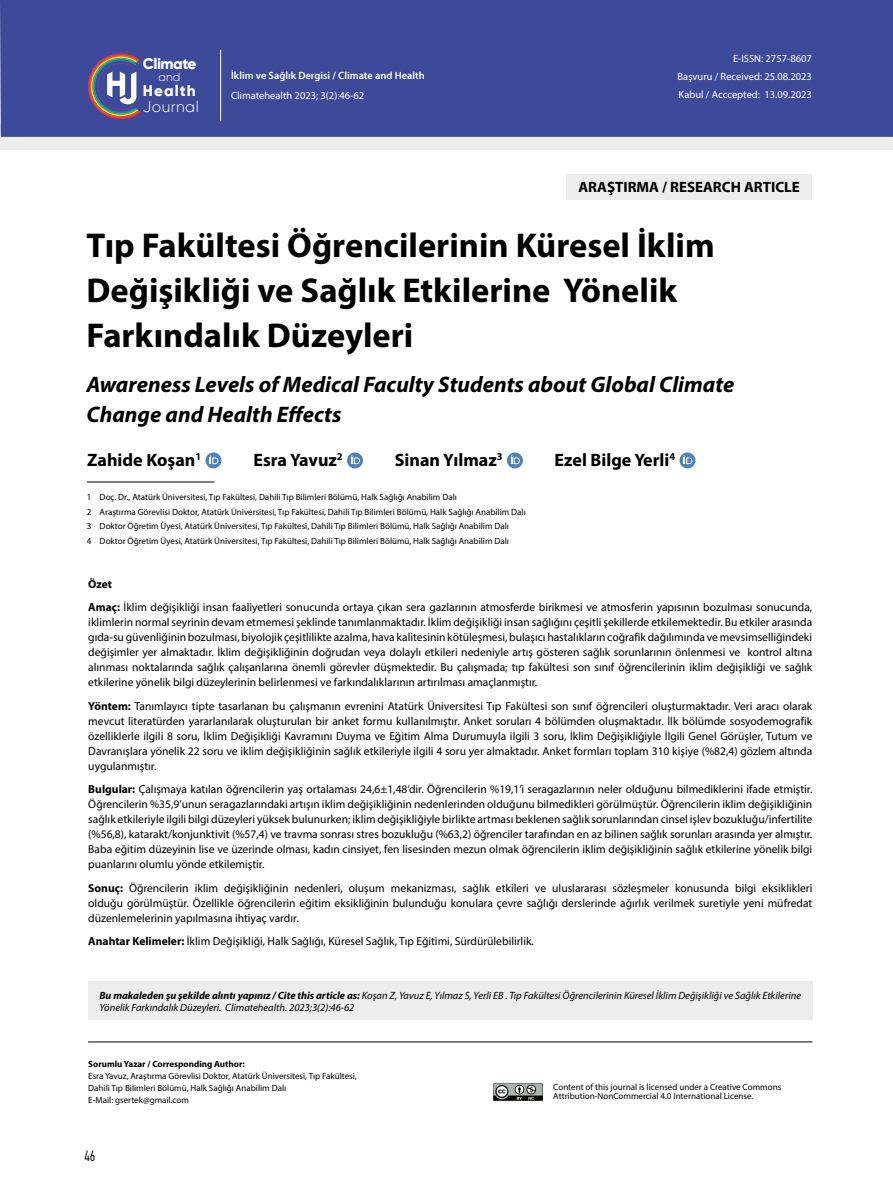
<style>
.page{position:relative;width:893px;height:1191px;background:#fff}
.page>*{position:absolute;margin:0;border:0;box-sizing:border-box;transform-origin:0 0}
.t1{font:700 34.5px/45px "Myriad Pro";color:#000}
.t2{font:italic 700 22.5px/30px "Myriad Pro";color:#000}
.t3{font:700 18px "Myriad Pro";color:#000}
.t4{font:800 15.45px "Gilroy";letter-spacing:-.03em;color:#fff}
.t5{font:300 15.45px "Gilroy";letter-spacing:.03em;color:#fff}
.t6{font:700 15px "Myriad Pro";color:#000}
.t7{font:300 15px "PF Din Text Comp Pro";color:#000}
.t8{font:300 11.85px "Gilroy";color:#fff}
.t9{font:11.55px/15px "Myriad Pro";color:#000;text-align:justify}
.t10{font:italic 10.5px/12px "Myriad Pro";color:#000}
.t11{font:10.5px/18px "Myriad Pro";color:#fff;text-align:justify}
.t12{font:600 10.5px "Myriad Pro";color:#fff}
.t13{font:9px/14.7px "Myriad Pro";color:#000}
.t14{font:700 9px "Myriad Pro";color:#000}
.s1{font-weight:700}
</style>
<div class="page">
<div style="left:0;top:124px;width:893px;height:26px;background:#ededed"></div>
<svg style="left:206px;top:452px;width:15px;height:16px"></svg>
<svg style="left:210px;top:455px;width:8px;height:9px"></svg>
<svg style="left:507px;top:452px;width:16px;height:16px"></svg>
<svg style="left:511px;top:455px;width:9px;height:9px"></svg>
<svg style="left:679px;top:452px;width:16px;height:16px"></svg>
<svg style="left:684px;top:455px;width:8px;height:9px"></svg>
<svg style="left:347px;top:452px;width:16px;height:16px"></svg>
<svg style="left:351px;top:455px;width:9px;height:9px"></svg>
<hr style="left:87px;top:481px;width:127px;height:1px;background:#000">
<hr style="left:88px;top:1041px;width:724px;height:1px;background:#000">
<svg style="left:493px;top:1083px;width:50px;height:17px"></svg>
<div style="left:88px;top:981px;width:724px;height:39px;background:#ededed"></div>
<div style="left:0;top:0;width:893px;height:137px;background:#3d4a99"></div>
<hr style="left:220px;top:50px;width:1px;height:71px;background:#fff">
<svg style="left:88px;top:53px;width:55px;height:66px"></svg>
<div style="left:566px;top:174px;width:246px;height:26px;background:#ededed"></div>
<h3 class="t4" style="left:143px;top:53px;width:55px">Climate</h3>
<h3 class="t5" style="left:143px;top:97px;width:57px">Journal</h3>
<p class="t8" style="left:158px;top:70px;width:23px">and</p>
<h3 class="t4" style="left:143px;top:80px;width:54px">Health</h3>
<p class="t12" style="left:231px;top:69px;width:195px">İklim ve Sağlık Dergisi / Climate and Health</p>
<p class="t11" style="left:231px;top:86px;width:135px">Climatehealth 2023; 3(2):46-62</p>
<p class="t11" style="left:678px;top:49px;width:136px;text-indent:55px">E-ISSN: 2757-8607<br>Başvuru / Received: 25.08.2023<br>Kabul / Acccepted: 13.09.2023</p>
<p class="t6" style="left:578px;top:178px;width:223px">ARAŞTIRMA / RESEARCH ARTICLE</p>
<h1 class="t1" style="left:87px;top:222px;width:630px">Tıp Fakültesi Öğrencilerinin Küresel İklim<br>Değişikliği ve Sağlık Etkilerine Yönelik<br>Farkındalık Düzeyleri</h1>
<h2 class="t2" style="left:87px;top:368px;width:649px">Awareness Levels of Medical Faculty Students about Global Climate<br>Change and Health Effects</h2>
<h3 class="t3" style="left:87px;top:448px;width:116px">Zahide Koşan<sup>1</sup></h3>
<h3 class="t3" style="left:395px;top:448px;width:109px">Sinan Yılmaz<sup>3</sup></h3>
<h3 class="t3" style="left:554px;top:448px;width:122px">Ezel Bilge Yerli<sup>4</sup></h3>
<h3 class="t3" style="left:253px;top:448px;width:91px">Esra Yavuz<sup>2</sup></h3>
<p class="t13" style="left:87px;top:489px;width:440px">1 Doç. Dr., Atatürk Üniversitesi, Tıp Fakültesi, Dahili Tıp Bilimleri Bölümü, Halk Sağlığı Anabilim Dalı<br>2 Araştırma Görevlisi Doktor, Atatürk Üniversitesi, Tıp Fakültesi, Dahili Tıp Bilimleri Bölümü, Halk Sağlığı Anabilim Dalı 3 Doktor Öğretim Üyesi, Atatürk Üniversitesi, Tıp Fakültesi, Dahili Tıp Bilimleri Bölümü, Halk Sağlığı Anabilim Dalı<br>4 Doktor Öğretim Üyesi, Atatürk Üniversitesi, Tıp Fakültesi, Dahili Tıp Bilimleri Bölümü, Halk Sağlığı Anabilim Dalı</p>
<p class="t9" style="left:88px;top:572px;width:725px;line-height:23.5px"><span class="s1">Özet<br>Amaç:</span> İklim değişikliği insan faaliyetleri sonucunda ortaya çıkan sera gazlarının atmosferde birikmesi ve atmosferin yapısının bozulması sonucunda,</p>
<p class="t9" style="left:88px;top:614px;width:725px">iklimlerin normal seyrinin devam etmemesi şeklinde tanımlanmaktadır. İklim değişikliği insan sağlığını çeşitli şekillerde etkilemektedir. Bu etkiler arasında gıda-su güvenliğinin bozulması, biyolojik çeşitlilikte azalma, hava kalitesinin kötüleşmesi, bulaşıcı hastalıkların coğrafik dağılımında ve mevsimselliğindeki değişimler yer almaktadır. İklim değişikliğinin doğrudan veya dolaylı etkileri nedeniyle artış gösteren sağlık sorunlarının önlenmesi ve kontrol altına alınması noktalarında sağlık çalışanlarına önemli görevler düşmektedir. Bu çalışmada; tıp fakültesi son sınıf öğrencilerinin iklim değişikliği ve sağlık etkilerine yönelik bilgi düzeylerinin belirlenmesi ve farkındalıklarının artırılması amaçlanmıştır.</p>
<p class="t9" style="left:88px;top:698px;width:726px"><span class="s1">Yöntem:</span> Tanımlayıcı tipte tasarlanan bu çalışmanın evrenini Atatürk Üniversitesi Tıp Fakültesi son sınıf öğrencileri oluşturmaktadır. Veri aracı olarak mevcut literatürden yararlanılarak oluşturulan bir anket formu kullanılmıştır. Anket soruları 4 bölümden oluşmaktadır. İlk bölümde sosyodemografik özelliklerle ilgili 8 soru, İklim Değişikliği Kavramını Duyma ve Eğitim Alma Durumuyla ilgili 3 soru, İklim Değişikliğiyle İlgili Genel Görüşler, Tutum ve Davranışlara yönelik 22 soru ve iklim değişikliğinin sağlık etkileriyle ilgili 4 soru yer almaktadır. Anket formları toplam 310 kişiye (%82,4) gözlem altında uygulanmıştır.</p>
<p class="t9" style="left:88px;top:781px;width:726px"><span class="s1">Bulgular:</span> Çalışmaya katılan öğrencilerin yaş ortalaması 24,6±1,48’dir. Öğrencilerin %19,1’i seragazlarının neler olduğunu bilmediklerini ifade etmiştir.<br>Öğrencilerin %35,9’unun seragazlarındaki artışın iklim değişikliğinin nedenlerinden olduğunu bilmedikleri görülmüştür. Öğrencilerin iklim değişikliğinin sağlık etkileriyle ilgili bilgi düzeyleri yüksek bulunurken; iklim değişikliğiyle birlikte artması beklenen sağlık sorunlarından cinsel işlev bozukluğu/infertilite (%56,8), katarakt/konjunktivit (%57,4) ve travma sonrası stres bozukluğu (%63,2) öğrenciler tarafından en az bilinen sağlık sorunları arasında yer almıştır.<br>Baba eğitim düzeyinin lise ve üzerinde olması, kadın cinsiyet, fen lisesinden mezun olmak öğrencilerin iklim değişikliğinin sağlık etkilerine yönelik bilgi puanlarını olumlu yönde etkilemiştir.</p>
<p class="t9" style="left:88px;top:880px;width:726px"><span class="s1">Sonuç:</span> Öğrencilerin iklim değişikliğinin nedenleri, oluşum mekanizması, sağlık etkileri ve uluslararası sözleşmeler konusunda bilgi eksiklikleri olduğu görülmüştür. Özellikle öğrencilerin eğitim eksikliğinin bulunduğu konulara çevre sağlığı derslerinde ağırlık verilmek suretiyle yeni müfredat düzenlemelerinin yapılmasına ihtiyaç vardır.</p>
<p class="t9" style="left:88px;top:933px;width:447px"><span class="s1">Anahtar Kelimeler:</span> İklim Değişikliği, Halk Sağlığı, Küresel Sağlık, Tıp Eğitimi, Sürdürülebilirlik.</p>
<p class="t10" style="left:100px;top:989px;width:703px"><span class="s1">Bu makaleden şu şekilde alıntı yapınız / Cite this article as:</span> Koşan Z, Yavuz E, Yılmaz S, Yerli EB . Tıp Fakültesi Öğrencilerinin Küresel İklim Değişikliği ve Sağlık Etkilerine<br>Yönelik Farkındalık Düzeyleri. Climatehealth. 2023;3(2):46-62</p>
<p class="t14" style="left:88px;top:1058px;width:158px">Sorumlu Yazar / Corresponding Author:</p>
<p class="t13" style="left:88px;top:1070px;width:270px;line-height:12px">Esra Yavuz, Araştırma Görevlisi Doktor, Atatürk Üniversitesi, Tıp Fakültesi,<br>Dahili Tıp Bilimleri Bölümü, Halk Sağlığı Anabilim Dalı<br>E-Mail: gsertek@gmail.com</p>
<p class="t7" style="left:84px;top:1147px;width:13px">46</p>
<p class="t13" style="left:553px;top:1082px;width:229px;line-height:9px">Content of this journal is licensed under a Creative Commons<br>Attribution-NonCommercial 4.0 International License.</p>
</div>
